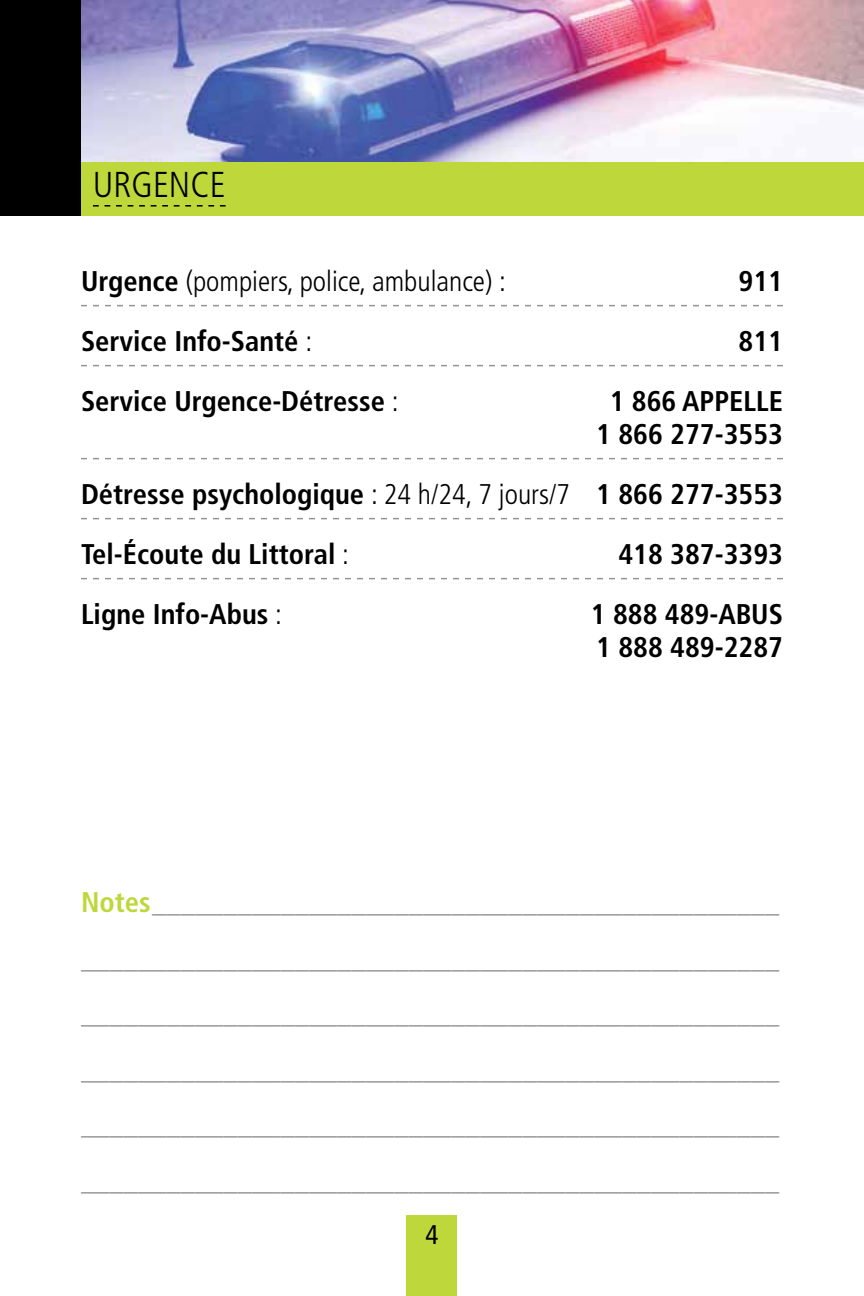
<style>
.page{position:relative;width:864px;height:1296px;background:#fff}
.page>*{position:absolute;margin:0;border:0;box-sizing:border-box;transform-origin:0 0}
.t1{font:300 condensed 36px "Frutiger";color:#000}
.t2{font:700 condensed 28.5px/55.5px "Frutiger";color:#939598;text-align:justify}
.t3{font:700 condensed 28.5px/33px "Frutiger";color:#000}
.t4{font:300 condensed 28.5px "Frutiger";color:#000}
.t5{font:condensed 27px "Frutiger";color:#000}
.s1{font-weight:700}
.s2{font-weight:300}
.s3{color:#bed73b}
</style>
<div class="page">
<div style="left:407px;top:1215px;width:50px;height:81px;background:#bed73b"></div>
<svg style="left:81px;top:305px;width:702px;height:1px"></svg>
<svg style="left:81px;top:365px;width:702px;height:1px"></svg>
<svg style="left:81px;top:458px;width:702px;height:1px"></svg>
<svg style="left:81px;top:518px;width:702px;height:1px"></svg>
<svg style="left:81px;top:578px;width:702px;height:1px"></svg>
<div style="left:0;top:0;width:81px;height:216px;background:#000"></div>
<div style="left:81px;top:162px;width:783px;height:54px;background:#bed73b"></div>
<svg style="left:93px;top:205px;width:133px;height:2px"></svg>
<img style="left:81px;top:0;width:783px;height:162px">
<p class="t1" style="left:93px;top:164px;width:134px">urgence</p>
<p class="t4" style="left:81px;top:265px;width:427px"><span class="s1">Urgence</span> (pompiers, police, ambulance) :</p>
<p class="t3" style="left:739px;top:265px;width:46px">911</p>
<p class="t3" style="left:81px;top:325px;width:233px">Service Info-Santé <span class="s2">:</span></p>
<p class="t3" style="left:739px;top:325px;width:46px">811</p>
<p class="t3" style="left:81px;top:385px;width:319px">Service Urgence-Détresse <span class="s2">:</span></p>
<p class="t3" style="left:596px;top:385px;width:188px;text-align:center">1 866 APPELLE<br>1 866 277-3553</p>
<p class="t3" style="left:81px;top:465px;width:704px;line-height:60px">Détresse psychologique <span class="s2">: 24 h/24, 7 jours/7</span> 1 866 277-3553<br>Tel-Écoute du Littoral <span class="s2">:</span></p>
<p class="t3" style="left:618px;top:538px;width:166px">418 387-3393</p>
<p class="t3" style="left:81px;top:598px;width:203px">Ligne Info-Abus <span class="s2">:</span></p>
<p class="t3" style="left:591px;top:598px;width:194px">1 888 489-ABUS<br>1 888 489-2287</p>
<p class="t2" style="left:81px;top:875px;width:700px"><span class="s3">Notes</span>____________________________________________ _________________________________________________ _________________________________________________ _________________________________________________ _________________________________________________ _________________________________________________</p>
<p class="t5" style="left:426px;top:1219px;width:14px">4</p>
</div>
